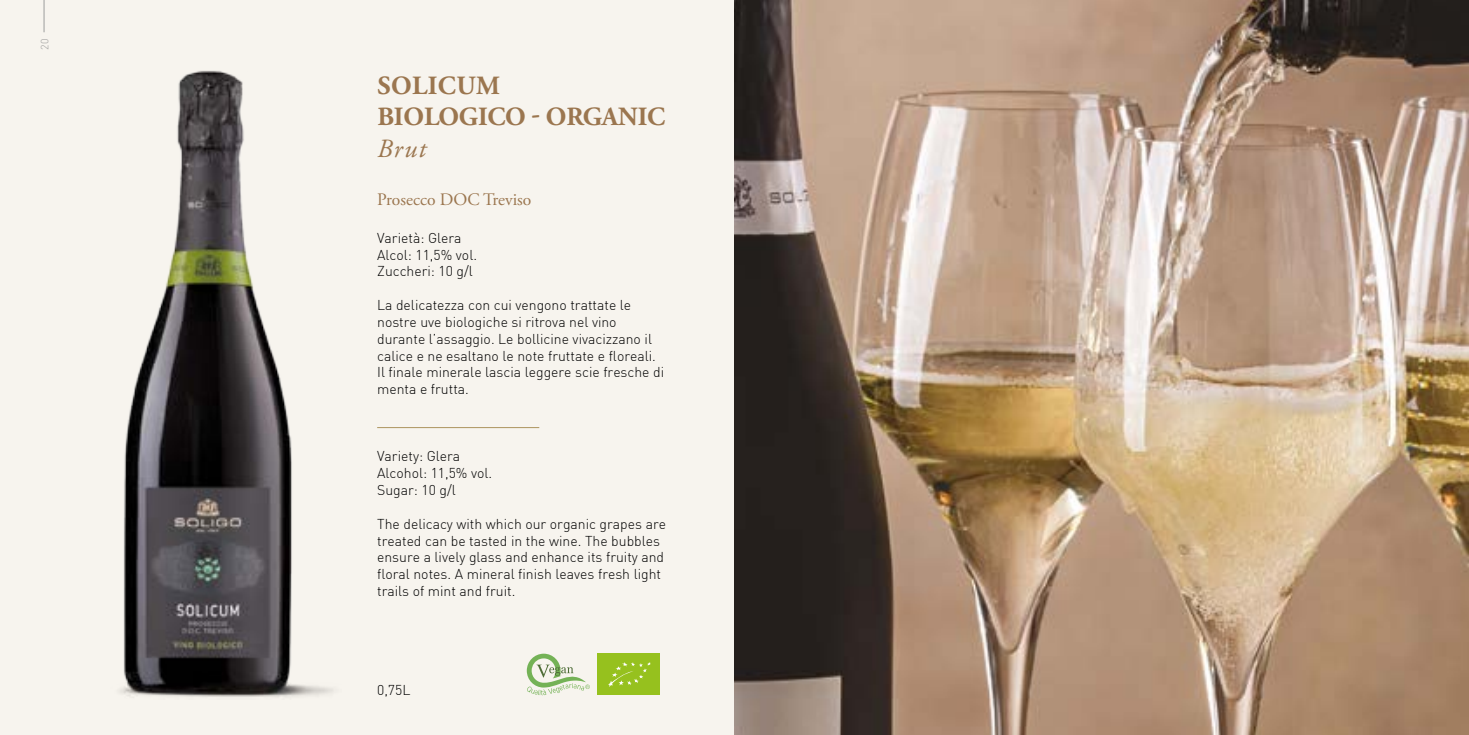
<style>
.page{position:relative;width:1469px;height:735px;background:#fff}
.page>*{position:absolute;margin:0;border:0;box-sizing:border-box;transform-origin:0 0}
.t1{font:700 26.25px/31.5px "Adobe Garamond Pro";letter-spacing:-.005em;color:#9b764f}
.t2{font:italic 26.25px "Adobe Garamond Pro";color:#9b764f}
.t3{font:17.5px "Adobe Garamond Pro";color:#9b764f}
.t4{font:300 14px/16.8px "DIN";color:#000}
.t5{font:300 10.5px "DIN";color:#9d9d9c}
</style>
<div class="page">
<div style="left:0;top:0;width:734px;height:734px;background:#f7f4ee"></div>
<hr style="left:377px;top:427px;width:162px;height:1px;background:#ac945e">
<img style="left:120px;top:70px;width:214px;height:627px">
<svg style="left:527px;top:653px;width:63px;height:41px"></svg>
<div style="left:597px;top:653px;width:63px;height:41px;background:#96c11e"></div>
<svg style="left:608px;top:662px;width:43px;height:24px"></svg>
<img style="left:734px;top:0;width:734px;height:734px">
<hr style="left:44px;top:0;width:1px;height:32px;background:#9d9d9c">
<p class="t5" style="left:38px;top:50px;width:12px;rotate:-90deg">20</p>
<h1 class="t1" style="left:377px;top:70px;width:289px">SOLICUM<br>BIOLOGICO - ORGANIC</h1>
<h1 class="t2" style="left:377px;top:132px;width:50px">Brut</h1>
<p class="t3" style="left:377px;top:189px;width:156px">Prosecco DOC Treviso</p>
<p class="t4" style="left:377px;top:229px;width:101px">Varietà: Glera<br>Alcol: 11,5% vol.<br>Zuccheri: 10 g/l</p>
<p class="t4" style="left:377px;top:296px;width:288px">La delicatezza con cui vengono trattate le nostre uve biologiche si ritrova nel vino durante l’assaggio. Le bollicine vivacizzano il calice e ne esaltano le note fruttate e floreali.<br>Il finale minerale lascia leggere scie fresche di menta e frutta.</p>
<p class="t4" style="left:377px;top:447px;width:117px">Variety: Glera<br>Alcohol: 11,5% vol.<br>Sugar: 10 g/l</p>
<p class="t4" style="left:377px;top:515px;width:290px">The delicacy with which our organic grapes are treated can be tasted in the wine. The bubbles ensure a lively glass and enhance its fruity and floral notes. A mineral finish leaves fresh light trails of mint and fruit.</p>
<p class="t4" style="left:377px;top:681px;width:35px">0,75L</p>
</div>
